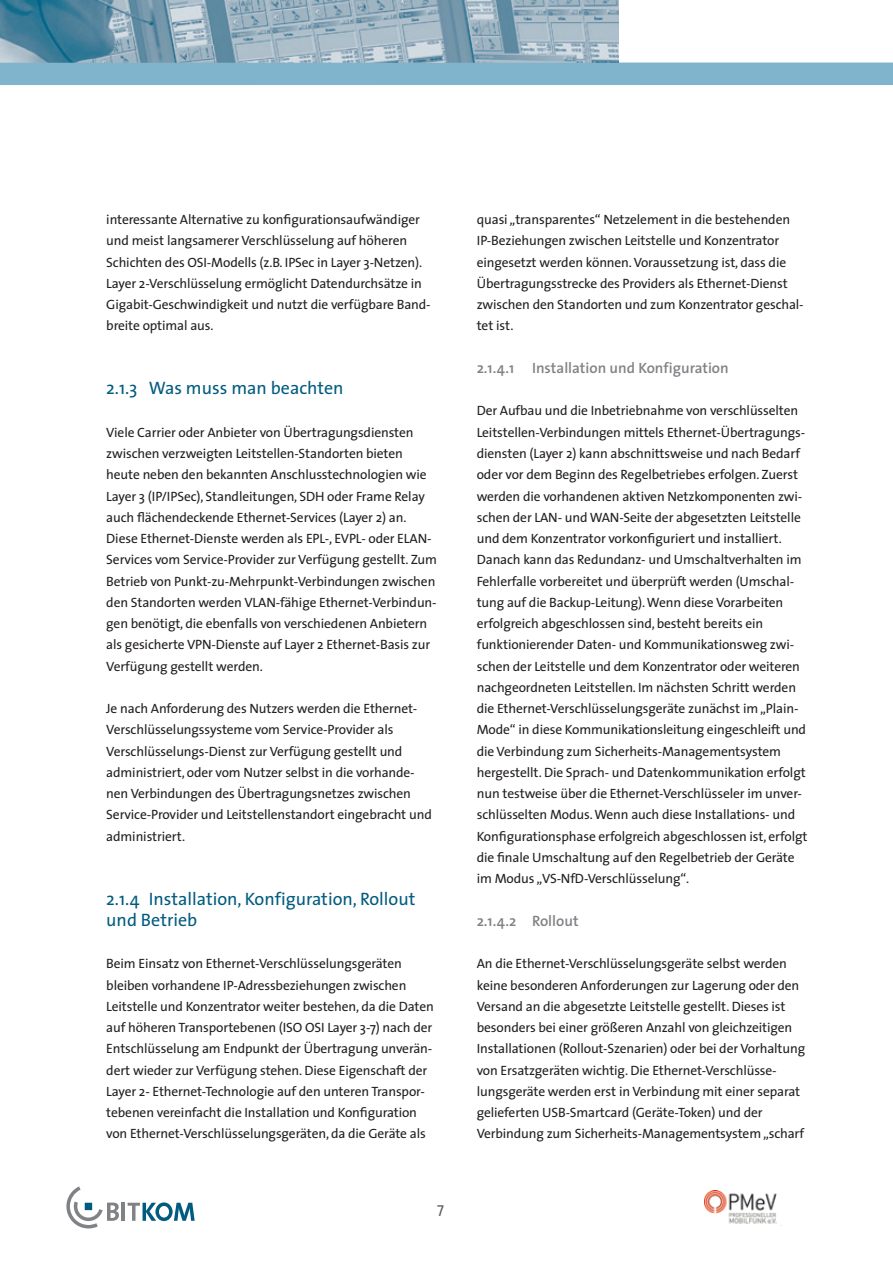
<style>
.page{position:relative;width:893px;height:1263px;background:#fff}
.page>*{position:absolute;margin:0;border:0;box-sizing:border-box;transform-origin:0 0}
.Überschrift_Ebene_3{font:18px/21.3px "The Sans";color:#005b7f}
.Überschrift_Ebene_4{font:600 15px "The Sans";color:#808285}
.t1{font:15px "The Sans";color:#57585a}
.Fließtext{font:13.5px/21.3px "The Sans";letter-spacing:-.01em;color:#231f20}
</style>
<div class="page">
<svg style="left:0;top:0;width:618px;height:63px;background:#88a7b8"></svg>
<div style="left:0;top:63px;width:893px;height:22px;background:#80b4cc"></div>
<svg style="left:66px;top:1186px;width:53px;height:42px"></svg>
<hr style="left:121px;top:1203px;width:4px;height:18px;background:#808285">
<div style="left:85px;top:1203px;width:7px;height:7px;background:#005b7f"></div>
<svg style="left:128px;top:1202px;width:67px;height:19px"></svg>
<img style="left:704px;top:1190px;width:73px;height:34px">
<p class="Fließtext" style="left:106px;top:209px;width:326px">interessante Alternative zu konfigurationsaufwändiger und meist langsamerer Verschlüsselung auf höheren Schichten des OSI-Modells (z.B. IPSec in Layer 3-Netzen).<br>Layer 2-Verschlüsselung ermöglicht Datendurchsätze in Gigabit-Geschwindigkeit und nutzt die verfügbare Band&shy;breite optimal aus.</p>
<p class="Überschrift_Ebene_3" style="left:106px;top:378px;width:239px">2.1.3 Was muss man beachten</p>
<p class="Fließtext" style="left:106px;top:422px;width:332px">Viele Carrier oder Anbieter von Übertragungsdiensten zwischen verzweigten Leitstellen-Standorten bieten heute neben den bekannten Anschlusstechnologien wie Layer 3 (IP/IPSec), Standleitungen, SDH oder Frame Relay auch flächendeckende Ethernet-Services (Layer 2) an.<br>Diese Ethernet-Dienste werden als EPL-, EVPL- oder ELAN-Services vom Service-Provider zur Verfügung gestellt. Zum Betrieb von Punkt-zu-Mehrpunkt-Verbindungen zwischen den Standorten werden VLAN-fähige Ethernet-Verbindun&shy;gen benötigt, die ebenfalls von verschiedenen Anbietern als gesicherte VPN-Dienste auf Layer 2 Ethernet-Basis zur Verfügung gestellt werden.</p>
<p class="Fließtext" style="left:106px;top:698px;width:327px">Je nach Anforderung des Nutzers werden die Ethernet-Verschlüsselungssysteme vom Service-Provider als Verschlüsselungs-Dienst zur Verfügung gestellt und administriert, oder vom Nutzer selbst in die vorhande&shy;nen Verbindungen des Übertragungsnetzes zwischen Service-Provider und Leitstellenstandort eingebracht und administriert.</p>
<p class="Überschrift_Ebene_3" style="left:106px;top:888px;width:311px">2.1.4 Installation, Konfiguration, Rollout und Betrieb</p>
<p class="Fließtext" style="left:106px;top:953px;width:329px">Beim Einsatz von Ethernet-Verschlüsselungsgeräten bleiben vorhandene IP-Adressbeziehungen zwischen Leitstelle und Konzentrator weiter bestehen, da die Daten auf höheren Transportebenen (ISO OSI Layer 3-7) nach der Entschlüsselung am Endpunkt der Übertragung unverän&shy;dert wieder zur Verfügung stehen. Diese Eigenschaft der Layer 2- Ethernet-Technologie auf den unteren Transpor&shy;tebenen vereinfacht die Installation und Konfiguration von Ethernet-Verschlüsselungsgeräten, da die Geräte als</p>
<p class="t1" style="left:437px;top:1199px;width:8px">7</p>
<p class="Fließtext" style="left:477px;top:209px;width:328px">quasi „transparentes“ Netzelement in die bestehenden IP-Beziehungen zwischen Leitstelle und Konzentrator eingesetzt werden können. Voraussetzung ist, dass die Übertragungsstrecke des Providers als Ethernet-Dienst zwischen den Standorten und zum Konzentrator geschal&shy;tet ist.</p>
<p class="Überschrift_Ebene_4" style="left:477px;top:358px;width:254px">2.1.4.1 Installation und Konfiguration</p>
<p class="Fließtext" style="left:477px;top:400px;width:332px">Der Aufbau und die Inbetriebnahme von verschlüsselten Leitstellen-Verbindungen mittels Ethernet-Übertragungs&shy;diensten (Layer 2) kann abschnittsweise und nach Bedarf oder vor dem Beginn des Regelbetriebes erfolgen. Zuerst werden die vorhandenen aktiven Netzkomponenten zwi&shy;schen der LAN- und WAN-Seite der abgesetzten Leitstelle und dem Konzentrator vorkonfiguriert und installiert.<br>Danach kann das Redundanz- und Umschaltverhalten im Fehlerfalle vorbereitet und überprüft werden (Umschal&shy;tung auf die Backup-Leitung). Wenn diese Vorarbeiten erfolgreich abgeschlossen sind, besteht bereits ein funktionierender Daten- und Kommunikationsweg zwi&shy;schen der Leitstelle und dem Konzentrator oder weiteren nachgeordneten Leitstellen. Im nächsten Schritt werden die Ethernet-Verschlüsselungsgeräte zunächst im „Plain-Mode“ in diese Kommunikationsleitung eingeschleift und die Verbindung zum Sicherheits-Managementsystem hergestellt. Die Sprach- und Datenkommunikation erfolgt nun testweise über die Ethernet-Verschlüsseler im unver&shy;schlüsselten Modus. Wenn auch diese Installations- und Konfigurationsphase erfolgreich abgeschlossen ist, erfolgt die finale Umschaltung auf den Regelbetrieb der Geräte im Modus „VS-NfD-Verschlüsselung“.</p>
<p class="Überschrift_Ebene_4" style="left:477px;top:911px;width:103px">2.1.4.2 Rollout</p>
<p class="Fließtext" style="left:477px;top:953px;width:330px">An die Ethernet-Verschlüsselungsgeräte selbst werden keine besonderen Anforderungen zur Lagerung oder den Versand an die abgesetzte Leitstelle gestellt. Dieses ist besonders bei einer größeren Anzahl von gleichzeitigen Installationen (Rollout-Szenarien) oder bei der Vorhaltung von Ersatzgeräten wichtig. Die Ethernet-Verschlüsse&shy;lungsgeräte werden erst in Verbindung mit einer separat gelieferten USB-Smartcard (Geräte-Token) und der Verbindung zum Sicherheits-Managementsystem „scharf</p>
</div>
